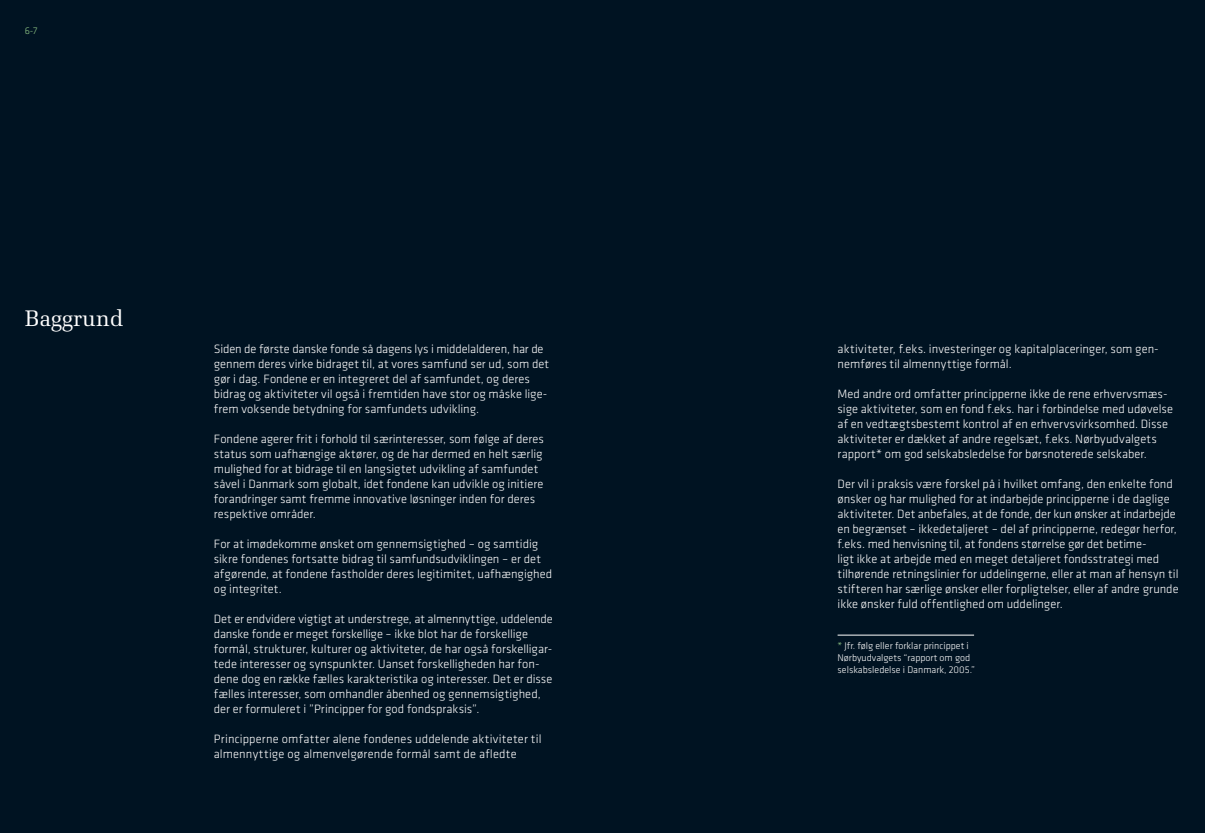
<style>
.page{position:relative;width:1205px;height:833px;background:#001322}
.page>*{position:absolute;margin:0;border:0;box-sizing:border-box;transform-origin:0 0}
.t1{font:22.5px "Melior";color:#fff}
.t2{font:300 12.5px/15px "Klavika";color:#fff}
.t3{font:300 10px/12px "Klavika";color:#fff}
.t4{font:300 10px "Klavika";color:#96ce8a}
.s1{color:#96ce8a}
</style>
<div class="page">
<hr style="left:837px;top:635px;width:137px;height:1px;background:#fff">
<p class="t4" style="left:25px;top:25px;width:14px">6-7</p>
<h1 class="t1" style="left:25px;top:305px;width:100px">Baggrund</h1>
<p class="t2" style="left:214px;top:342px;width:337px">Siden de første danske fonde så dagens lys i middelalderen, har de gennem deres virke bidraget til, at vores samfund ser ud, som det gør i dag. Fondene er en integreret del af samfundet, og deres bidrag og aktiviteter vil også i fremtiden have stor og måske lige&shy;frem voksende betydning for samfundets udvikling.</p>
<p class="t2" style="left:214px;top:432px;width:332px">Fondene agerer frit i forhold til særinteresser, som følge af deres status som uafhængige aktører, og de har dermed en helt særlig mulighed for at bidrage til en langsigtet udvikling af samfundet såvel i Danmark som globalt, idet fondene kan udvikle og initiere forandringer samt fremme innovative løsninger inden for deres respektive områder.</p>
<p class="t2" style="left:214px;top:537px;width:340px">For at imødekomme ønsket om gennemsigtighed – og samtidig sikre fondenes fortsatte bidrag til samfundsudviklingen – er det afgørende, at fondene fastholder deres legitimitet, uafhængighed og integritet.</p>
<p class="t2" style="left:214px;top:612px;width:340px">Det er endvidere vigtigt at understrege, at almennyttige, uddelende danske fonde er meget forskellige – ikke blot har de forskellige formål, strukturer, kulturer og aktiviteter, de har også forskelligar&shy;tede interesser og synspunkter. Uanset forskelligheden har fon&shy;dene dog en række fælles karakteristika og interesser. Det er disse fælles interesser, som omhandler åbenhed og gennemsigtighed, der er formuleret i ”Principper for god fondspraksis”.</p>
<p class="t2" style="left:214px;top:732px;width:329px">Principperne omfatter alene fondenes uddelende aktiviteter til almennyttige og almenvelgørende formål samt de afledte</p>
<p class="t2" style="left:837px;top:342px;width:323px">aktiviteter, f.eks. investeringer og kapitalplaceringer, som gen&shy;nemføres til almennyttige formål.</p>
<p class="t2" style="left:837px;top:387px;width:337px">Med andre ord omfatter principperne ikke de rene erhvervsmæs&shy;sige aktiviteter, som en fond f.eks. har i forbindelse med udøvelse af en vedtægtsbestemt kontrol af en erhvervsvirksomhed. Disse aktiviteter er dækket af andre regelsæt, f.eks. Nørbyudvalgets rapport* om god selskabsledelse for børsnoterede selskaber.</p>
<p class="t2" style="left:837px;top:477px;width:343px">Der vil i praksis være forskel på i hvilket omfang, den enkelte fond ønsker og har mulighed for at indarbejde principperne i de daglige aktiviteter. Det anbefales, at de fonde, der kun ønsker at indarbejde en begrænset – ikkedetaljeret – del af principperne, redegør herfor, f.eks. med henvisning til, at fondens størrelse gør det betime-<br>ligt ikke at arbejde med en meget detaljeret fondsstrategi med tilhørende retningslinier for uddelingerne, eller at man af hensyn til stifteren har særlige ønsker eller forpligtelser, eller af andre grunde ikke ønsker fuld offentlighed om uddelinger.</p>
<p class="t3" style="left:837px;top:639px;width:139px"><span class="s1">*</span> Jfr. følg eller forklar princippet i<br>Nørbyudvalgets “rapport om god selskabsledelse i Danmark, 2005.”</p>
</div>
